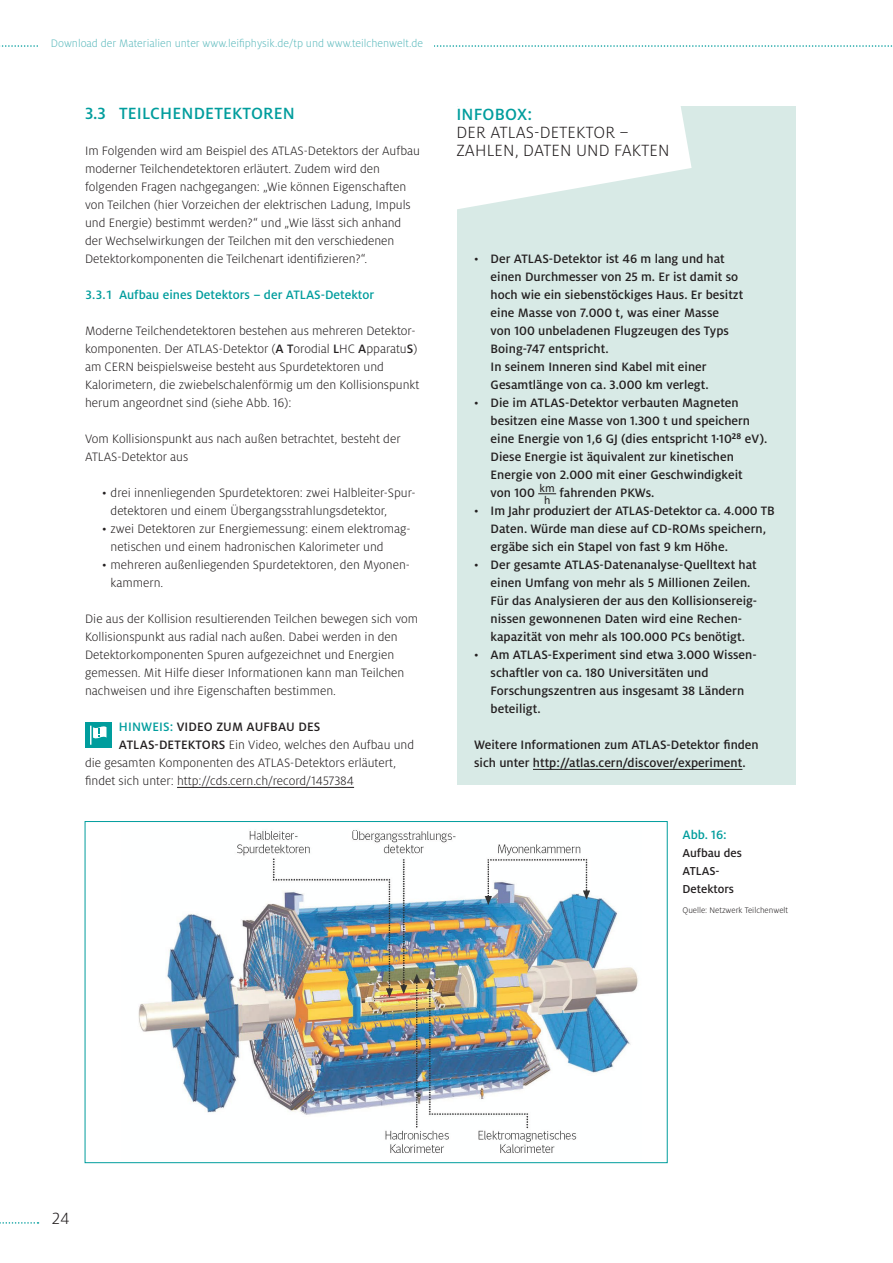
<style>
.page{position:relative;width:893px;height:1263px;background:#fff}
.page>*{position:absolute;margin:0;border:0;box-sizing:border-box;transform-origin:0 0}
.t1{font:300 18px/18px "Milo OT";letter-spacing:.01em;color:#231f20}
.t2{font:500 18px "Milo OT";letter-spacing:.01em;color:#009d9d}
.t3{font:300 13.5px/18px "Milo OT";color:#231f20}
.t4{font:500 13.5px/18px "Milo OT";color:#231f20}
.t5{font:500 13.5px "Milo OT";color:#009d9d}
.t6{font:500 12.75px/18px "Milo OT";color:#231f20}
.t7{font:12.15px "Calibri";color:#231f20}
.t8{font:300 12px "Milo OT";color:#5fbbbe}
.t9{font:300 9px "Milo OT";color:#231f20}
.s1{font-weight:500}
.s2{color:#009d9d}
.s3{font-weight:300}
</style>
<div class="page">
<svg style="left:0;top:1222px;width:39px;height:2px"></svg>
<svg style="left:0;top:45px;width:893px;height:2px"></svg>
<hr style="left:177px;top:787px;width:177px;height:1px;background:#231f20">
<div style="left:85px;top:722px;width:26px;height:26px;background:#009d9d"></div>
<svg style="left:90px;top:725px;width:16px;height:20px"></svg>
<div style="left:38px;top:37px;width:395px;height:23px;background:#fff"></div>
<div style="left:457px;top:106px;width:338px;height:679px;background:#d8eae6"></div>
<hr style="left:533px;top:769px;width:209px;height:1px;background:#231f20">
<svg style="left:538px;top:493px;width:18px;height:1px"></svg>
<svg style="left:457px;top:106px;width:235px;height:103px"></svg>
<img style="left:138px;top:830px;width:500px;height:323px">
<p class="t8" style="left:51px;top:37px;width:374px">Download der Materialien unter www.leifiphysik.de/tp und www.teilchenwelt.de</p>
<h1 class="t2" style="left:85px;top:103px;width:211px">3.3 TEILCHENDETEKTOREN</h1>
<p class="t3" style="left:85px;top:142px;width:336px">Im Folgenden wird am Beispiel des ATLAS-Detektors der Aufbau moderner Teilchendetektoren erläutert. Zudem wird den folgenden Fragen nachgegangen: „Wie können Eigenschaften von Teilchen (hier Vorzeichen der elektrischen Ladung, Impuls und Energie) bestimmt werden?“ und „Wie lässt sich anhand der Wechselwirkungen der Teilchen mit den verschiedenen Detektorkomponenten die Teilchenart identifizieren?“.</p>
<p class="t5" style="left:85px;top:287px;width:291px">3.3.1 Aufbau eines Detektors – der ATLAS-Detektor</p>
<p class="t3" style="left:85px;top:322px;width:336px">Moderne Teilchendetektoren bestehen aus mehreren Detektor&shy;komponenten. Der ATLAS-Detektor (<span class="s1">A T</span>orodial <span class="s1">L</span>HC <span class="s1">A</span>pparatu<span class="s1">S</span>) am CERN beispielsweise besteht aus Spurdetektoren und Kalorimetern, die zwiebelschalenförmig um den Kollisionspunkt herum angeordnet sind (siehe Abb. 16):</p>
<p class="t3" style="left:85px;top:430px;width:317px">Vom Kollisionspunkt aus nach außen betrachtet, besteht der<br>ATLAS-Detektor aus</p>
<p class="t3" style="left:111px;top:484px;width:307px;text-indent:-9px">• drei innenliegenden Spurdetektoren: zwei Halbleiter-Spur&shy;detektoren und einem Übergangsstrahlungsdetektor,</p>
<p class="t3" style="left:111px;top:520px;width:301px;text-indent:-9px">• zwei Detektoren zur Energiemessung: einem elektromag&shy;netischen und einem hadronischen Kalorimeter und</p>
<p class="t3" style="left:111px;top:556px;width:301px;text-indent:-9px">• mehreren außenliegenden Spurdetektoren, den Myonen&shy;kammern.</p>
<p class="t3" style="left:85px;top:610px;width:335px">Die aus der Kollision resultierenden Teilchen bewegen sich vom Kollisionspunkt aus radial nach außen. Dabei werden in den Detektorkomponenten Spuren aufgezeichnet und Energien gemessen. Mit Hilfe dieser Informationen kann man Teilchen nachweisen und ihre Eigenschaften bestimmen.</p>
<p class="t4" style="left:119px;top:718px;width:203px"><span class="s2">HINWEIS:</span> VIDEO ZUM AUFBAU DES</p>
<p class="t3" style="left:119px;top:736px;width:297px"><span class="s1">ATLAS-DETEKTORS</span> Ein Video, welches den Aufbau und</p>
<p class="t3" style="left:85px;top:754px;width:313px">die gesamten Komponenten des ATLAS-Detektors erläutert,</p>
<p class="t3" style="left:85px;top:772px;width:271px">findet sich unter: http://cds.cern.ch/record/1457384</p>
<h1 class="t2" style="left:456px;top:104px;width:77px">INFOBOX:</h1>
<h1 class="t1" style="left:456px;top:123px;width:215px">DER ATLAS-DETEKTOR –<br>ZAHLEN, DATEN UND FAKTEN</h1>
<p class="t4" style="left:491px;top:250px;width:254px;text-indent:-16px"><span class="s3">•</span> Der ATLAS-Detektor ist 46 m lang und hat einen Durchmesser von 25 m. Er ist damit so hoch wie ein siebenstöckiges Haus. Er besitzt eine Masse von 7.000 t, was einer Masse<br>von 100 unbeladenen Flugzeugen des Typs Boing-747 entspricht.<br>In seinem Inneren sind Kabel mit einer Gesamtlänge von ca. 3.000 km verlegt.</p>
<p class="t4" style="left:491px;top:394px;width:278px;text-indent:-16px"><span class="s3">•</span> Die im ATLAS-Detektor verbauten Magneten besitzen eine Masse von 1.300 t und speichern eine Energie von 1,6 GJ (dies entspricht 1·10<sup>28</sup> eV).<br>Diese Energie ist äquivalent zur kinetischen Energie von 2.000 mit einer Geschwindigkeit<br>von 100 <sup>km</sup> fahrenden PKWs.</p>
<p class="t7" style="left:544px;top:491px;width:8px">h</p>
<p class="t4" style="left:491px;top:502px;width:286px;text-indent:-16px"><span class="s3">•</span> Im Jahr produziert der ATLAS-Detektor ca. 4.000 TB<br>Daten. Würde man diese auf CD-ROMs speichern, ergäbe sich ein Stapel von fast 9 km Höhe.</p>
<p class="t4" style="left:491px;top:556px;width:268px;text-indent:-16px"><span class="s3">•</span> Der gesamte ATLAS-Datenanalyse-Quelltext hat einen Umfang von mehr als 5 Millionen Zeilen.<br>Für das Analysieren der aus den Kollisionsereig&shy;nissen gewonnenen Daten wird eine Rechen&shy;kapazität von mehr als 100.000 PCs benötigt.</p>
<p class="t4" style="left:491px;top:646px;width:268px;text-indent:-16px"><span class="s3">•</span> Am ATLAS-Experiment sind etwa 3.000 Wissen&shy;schaftler von ca. 180 Universitäten und Forschungszentren aus insgesamt 38 Ländern beteiligt.</p>
<p class="t4" style="left:474px;top:736px;width:286px">Weitere Informationen zum ATLAS-Detektor finden sich unter http://atlas.cern/discover/experiment.</p>
<p class="t5" style="left:682px;top:827px;width:46px">Abb. 16:</p>
<p class="t6" style="left:682px;top:844px;width:61px">Aufbau des<br>ATLAS-<br>Detektors</p>
<p class="t9" style="left:682px;top:905px;width:107px">Quelle: Netzwerk Teilchenwelt</p>
<h1 class="t1" style="left:51px;top:1209px;width:20px">24</h1>
</div>
